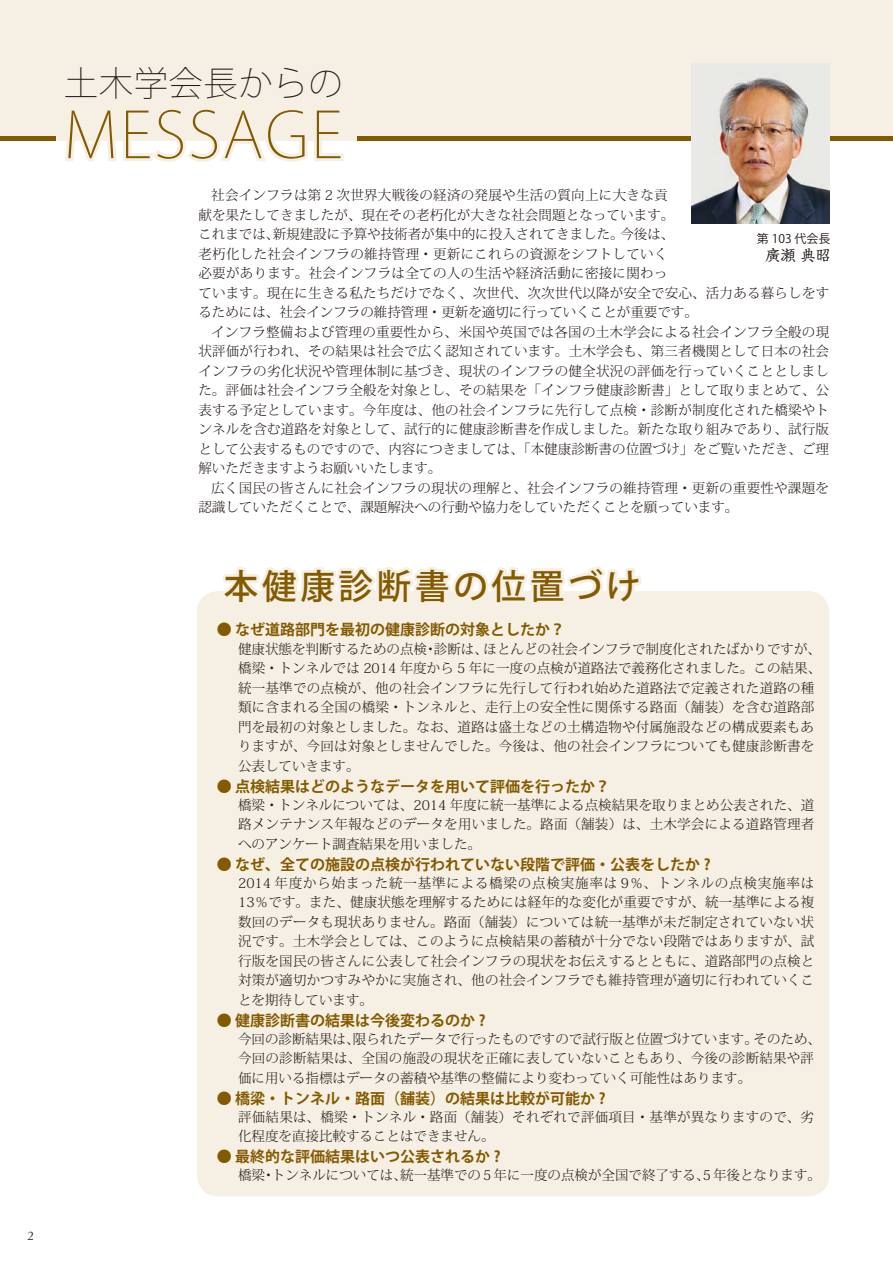
<style>
.page{position:relative;width:893px;height:1263px;background:#fff}
.page>*{position:absolute;margin:0;border:0;box-sizing:border-box;transform-origin:0 0}
.t1{font:200 63px "Koz Go Pr 6 N";letter-spacing:.035em;color:#845a00}
.t2{font:500 34.5px "Koz Go Pr 6 N";letter-spacing:.11em;color:#845a00}
.t3{font:200 34.5px "Koz Go Pr 6 N";letter-spacing:.015em;color:#231916}
.t4{font:700 15px "Koz Go Pr 6 N";color:#845a00}
.t5{font:15px "Shinsei Kai Pro CBSK1";color:#231916}
.t6{font:13.8px "Garamond Three";color:#231916}
.t7{font:300 13.5px/19.5px "Koz Min Pr 6 N";letter-spacing:.015em;color:#231916}
.t8{font:12px "Koz Go Pr 6 N";color:#231916}
</style>
<div class="page">
<div style="left:0;top:0;width:893px;height:140px;background:#f6f0e4"></div>
<div style="left:197px;top:591px;width:632px;height:605px;background:#f6f0e4;border-radius:21px"></div>
<svg style="left:60px;top:140px;width:287px;height:22px"></svg>
<svg style="left:214px;top:566px;width:428px;height:26px"></svg>
<hr style="left:357px;top:136px;width:536px;height:4px;background:#845a00">
<hr style="left:0;top:136px;width:55px;height:4px;background:#845a00">
<img style="left:692px;top:64px;width:137px;height:160px">
<p class="t6" style="left:27px;top:1228px;width:8px">2</p>
<h2 class="t3" style="left:64px;top:63px;width:281px">土木学会長からの</h2>
<h1 class="t1" style="left:64px;top:100px;width:281px">MESSAGE</h1>
<p class="t7" style="left:198px;top:186px;width:632px;text-indent:13px">社会インフラは第 2 次世界大戦後の経済の発展や生活の質向上に大きな貢<br>献を果たしてきましたが、現在その老朽化が大きな社会問題となっています。<br>これまでは、新規建設に予算や技術者が集中的に投入されてきました。今後は、<br>老朽化した社会インフラの維持管理・更新にこれらの資源をシフトしていく<br>必要があります。社会インフラは全ての人の生活や経済活動に密接に関わっ<br>ています。現在に生きる私たちだけでなく、次世代、次次世代以降が安全で安心、活力ある暮らしをするためには、社会インフラの維持管理・更新を適切に行っていくことが重要です。</p>
<p class="t7" style="left:198px;top:322px;width:632px;text-align:justify;text-indent:13px">インフラ整備および管理の重要性から、米国や英国では各国の土木学会による社会インフラ全般の現状評価が行われ、その結果は社会で広く認知されています。土木学会も、第三者機関として日本の社会インフラの劣化状況や管理体制に基づき、現状のインフラの健全状況の評価を行っていくこととしました。評価は社会インフラ全般を対象とし、その結果を「インフラ健康診断書」として取りまとめて、公表する予定としています。今年度は、他の社会インフラに先行して点検・診断が制度化された橋梁やトンネルを含む道路を対象として、試行的に健康診断書を作成しました。新たな取り組みであり、試行版として公表するものですので、内容につきましては、「本健康診断書の位置づけ」をご覧いただき、ご理解いただきますようお願いいたします。</p>
<p class="t7" style="left:198px;top:478px;width:632px;text-indent:13px">広く国民の皆さんに社会インフラの現状の理解と、社会インフラの維持管理・更新の重要性や課題を認識していただくことで、課題解決への行動や協力をしていただくことを願っています。</p>
<p class="t8" style="left:757px;top:232px;width:75px">第 103 代会長</p>
<p class="t5" style="left:766px;top:243px;width:66px">廣瀬 典昭</p>
<h2 class="t2" style="left:224px;top:567px;width:418px">本健康診断書の位置づけ</h2>
<p class="t4" style="left:217px;top:621px;width:350px">● なぜ道路部門を最初の健康診断の対象としたか？</p>
<p class="t7" style="left:238px;top:639px;width:585px">健康状態を判断するための点検・診断は、ほとんどの社会インフラで制度化されたばかりですが、橋梁・トンネルでは 2014 年度から 5 年に一度の点検が道路法で義務化されました。この結果、統一基準での点検が、他の社会インフラに先行して行われ始めた道路法で定義された道路の種類に含まれる全国の橋梁・トンネルと、走行上の安全性に関係する路面（舗装）を含む道路部門を最初の対象としました。なお、道路は盛土などの土構造物や付属施設などの構成要素もありますが、今回は対象としませんでした。今後は、他の社会インフラについても健康診断書を公表していきます。</p>
<p class="t4" style="left:217px;top:777px;width:395px">● 点検結果はどのようなデータを用いて評価を行ったか？</p>
<p class="t7" style="left:238px;top:795px;width:578px;text-align:justify">橋梁・トンネルについては、2014 年度に統一基準による点検結果を取りまとめ公表された、道路メンテナンス年報などのデータを用いました。路面（舗装）は、土木学会による道路管理者へのアンケート調査結果を用いました。</p>
<p class="t4" style="left:217px;top:855px;width:495px">● なぜ、全ての施設の点検が行われていない段階で評価・公表をしたか ?</p>
<p class="t7" style="left:238px;top:873px;width:578px;text-align:justify">2014 年度から始まった統一基準による橋梁の点検実施率は 9％、トンネルの点検実施率は13％です。また、健康状態を理解するためには経年的な変化が重要ですが、統一基準による複数回のデータも現状ありません。路面（舗装）については統一基準が未だ制定されていない状況です。土木学会としては、このように点検結果の蓄積が十分でない段階ではありますが、試行版を国民の皆さんに公表して社会インフラの現状をお伝えするとともに、道路部門の点検と対策が適切かつすみやかに実施され、他の社会インフラでも維持管理が適切に行われていくことを期待しています。</p>
<p class="t4" style="left:217px;top:1011px;width:270px">● 健康診断書の結果は今後変わるのか ?</p>
<p class="t7" style="left:238px;top:1029px;width:584px">今回の診断結果は、限られたデータで行ったものですので試行版と位置づけています。そのため、今回の診断結果は、全国の施設の現状を正確に表していないこともあり、今後の診断結果や評価に用いる指標はデータの蓄積や基準の整備により変わっていく可能性はあります。</p>
<p class="t4" style="left:217px;top:1089px;width:390px">● 橋梁・トンネル・路面（舗装）の結果は比較が可能か ?</p>
<p class="t7" style="left:238px;top:1107px;width:577px">評価結果は、橋梁・トンネル・路面（舗装）それぞれで評価項目・基準が異なりますので、劣化程度を直接比較することはできません。</p>
<p class="t4" style="left:217px;top:1148px;width:285px">● 最終的な評価結果はいつ公表されるか ?</p>
<p class="t7" style="left:238px;top:1166px;width:584px">橋梁・トンネルについては、統一基準での 5 年に一度の点検が全国で終了する、5 年後となります。</p>
</div>
